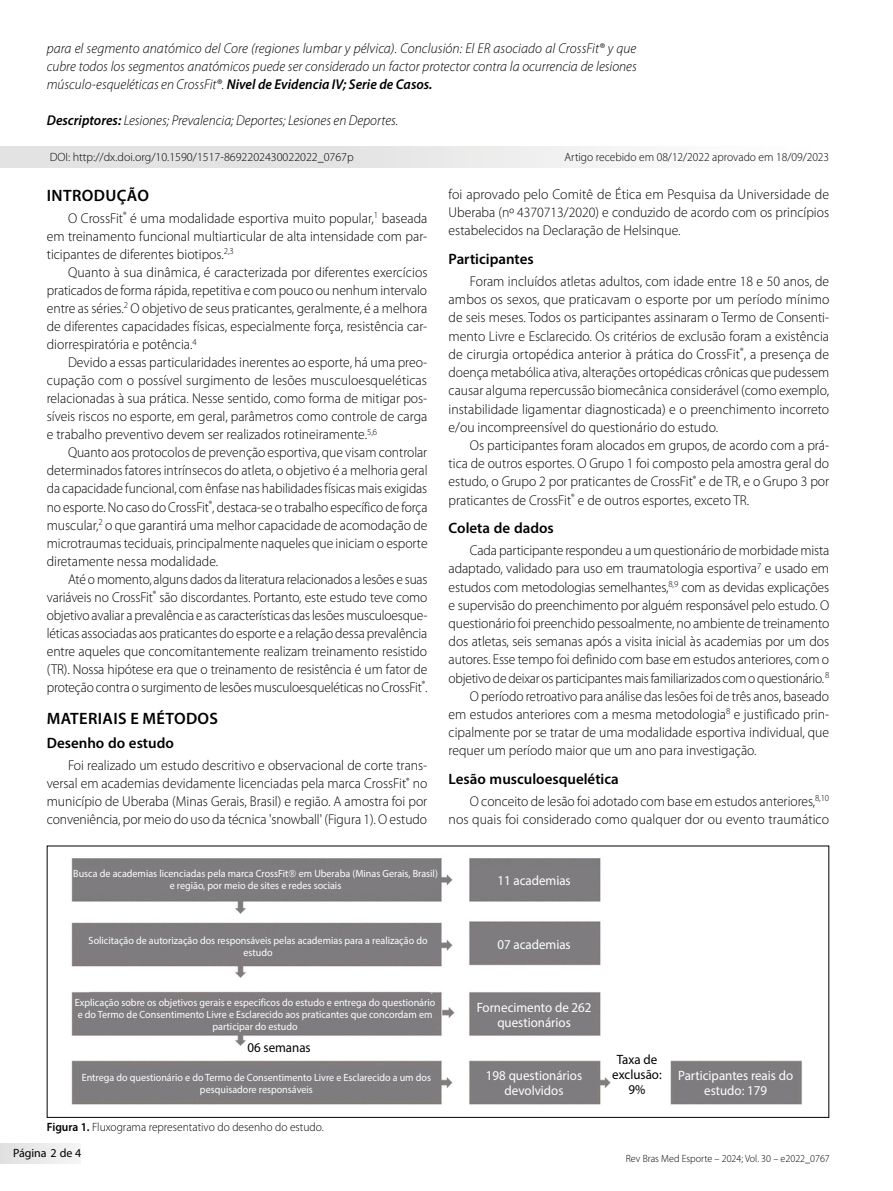
<style>
.page{position:relative;width:893px;height:1191px;background:#fff}
.page>*{position:absolute;margin:0;border:0;box-sizing:border-box;transform-origin:0 0}
.t1{font:600 16.5px "Myriad Pro";letter-spacing:.02em;color:#000}
.t2{font:600 15px "Myriad Pro";color:#000}
.t3{font:300 14.25px/18.1px "Myriad Pro";letter-spacing:-.005em;color:#000;text-align:justify;scale:.96 1}
.t4{font:300 14.25px/18px "Myriad Pro";letter-spacing:-.005em;color:#000;text-align:justify;scale:.95 1}
.t5{font:300 14.25px/18px "Myriad Pro";letter-spacing:-.005em;color:#000;text-align:justify}
.t6{font:300 14.25px/18px "Myriad Pro";letter-spacing:-.005em;color:#000;text-align:justify;scale:.94 1}
.t7{font:italic 300 14.25px/18px "Myriad Pro";color:#000;text-align:justify}
.t8{font:italic 300 14.25px "Myriad Pro";color:#000;scale:.96 1}
.t9{font:13.5px/15px "Myriad Pro";color:#fff;text-align:center;scale:.96 1}
.t10{font:13.5px/15px "Myriad Pro";color:#000;text-align:center;scale:.96 1}
.t11{font:300 12px "Myriad Pro";color:#000;scale:.96 1}
.t12{font:300 12px "Myriad Pro";color:#000}
.t13{font:12px "Myriad Pro";color:#000}
.t14{font:10.5px/12px "Myriad Pro";color:#fff;text-align:center;scale:.96 1}
.t15{font:300 10.5px "Myriad Pro";color:#000;scale:.96 1}
.s1{font-weight:600}
</style>
<div class="page">
<div style="left:0;top:1143px;width:81px;height:20px;background:#ebebeb"></div>
<div style="left:0;top:146px;width:824px;height:21px;background:linear-gradient(to right,#dcdcdc,#fcfcfc)"></div>
<img style="left:71px;top:858px;width:731px;height:247px">
<div style="left:73px;top:864px;width:365px;height:29px;background:#7e7c7f"></div>
<div style="left:472px;top:865px;width:124px;height:29px;background:#7e7c7f"></div>
<div style="left:472px;top:929px;width:124px;height:29px;background:#7e7c7f"></div>
<div style="left:472px;top:994px;width:124px;height:40px;background:#7e7c7f"></div>
<div style="left:472px;top:1062px;width:124px;height:40px;background:#7e7c7f"></div>
<div style="left:674px;top:1062px;width:124px;height:40px;background:#7e7c7f"></div>
<div style="left:611px;top:1047px;width:52px;height:53px;background:#fff"></div>
<div style="left:247px;top:1037px;width:110px;height:19px;background:#fff"></div>
<div style="left:76px;top:931px;width:365px;height:29px;background:#7e7c7f"></div>
<div style="left:74px;top:1066px;width:365px;height:33px;background:#7e7c7f"></div>
<div style="left:75px;top:995px;width:360px;height:37px;background:#7e7c7f"></div>
<p class="t7" style="left:47px;top:39px;width:591px">para el segmento anatómico del Core (regiones lumbar y pélvica). Conclusión: El ER asociado al CrossFit® y que cubre todos los segmentos anatómicos puede ser considerado un factor protector contra la ocurrencia de lesiones músculo-esqueléticas en CrossFit®. <span class="s1">Nivel de Evidencia IV; Serie de Casos.</span></p>
<p class="t8" style="left:47px;top:112px;width:368px"><span class="s1">Descriptores:</span> Lesiones; Prevalencia; Deportes; Lesiones en Deportes.</p>
<p class="t12" style="left:50px;top:150px;width:306px">DOI: http://dx.doi.org/10.1590/1517-8692202430022022_0767p</p>
<p class="t11" style="left:565px;top:150px;width:277px">Artigo recebido em 08/12/2022 aprovado em 18/09/2023</p>
<p class="t1" style="left:47px;top:185px;width:104px">INTRODUÇÃO</p>
<p class="t3" style="left:47px;top:209px;width:398px;text-indent:21px">O CrossFit<sup>®</sup> é uma modalidade esportiva muito popular,<sup>1</sup> baseada em treinamento funcional multiarticular de alta intensidade com par&shy;ticipantes de diferentes biotipos.<sup>2,3</sup></p>
<p class="t5" style="left:47px;top:263px;width:382px;text-indent:21px">Quanto à sua dinâmica, é caracterizada por diferentes exercícios praticados de forma rápida, repetitiva e com pouco ou nenhum intervalo entre as séries.<sup>2</sup> O objetivo de seus praticantes, geralmente, é a melhora de diferentes capacidades físicas, especialmente força, resistência car&shy;diorrespiratória e potência.<sup>4</sup></p>
<p class="t3" style="left:47px;top:353px;width:398px;text-indent:21px">Devido a essas particularidades inerentes ao esporte, há uma preo&shy;cupação com o possível surgimento de lesões musculoesqueléticas relacionadas à sua prática. Nesse sentido, como forma de mitigar pos&shy;síveis riscos no esporte, em geral, parâmetros como controle de carga e trabalho preventivo devem ser realizados rotineiramente.<sup>5,6</sup></p>
<p class="t4" style="left:47px;top:443px;width:402px;text-indent:21px">Quanto aos protocolos de prevenção esportiva, que visam controlar determinados fatores intrínsecos do atleta, o objetivo é a melhoria geral da capacidade funcional, com ênfase nas habilidades físicas mais exigidas no esporte. No caso do CrossFit<sup>®</sup>, destaca-se o trabalho específico de força muscular,<sup>2</sup> o que garantirá uma melhor capacidade de acomodação de microtraumas teciduais, principalmente naqueles que iniciam o esporte diretamente nessa modalidade.</p>
<p class="t6" style="left:47px;top:570px;width:407px;text-indent:21px">Até o momento, alguns dados da literatura relacionados a lesões e suas variáveis no CrossFit<sup>®</sup> são discordantes. Portanto, este estudo teve como objetivo avaliar a prevalência e as características das lesões musculoesque&shy;léticas associadas aos praticantes do esporte e a relação dessa prevalência entre aqueles que concomitantemente realizam treinamento resistido (TR). Nossa hipótese era que o treinamento de resistência é um fator de proteção contra o surgimento de lesões musculoesqueléticas no CrossFit<sup>®</sup>.</p>
<p class="t1" style="left:47px;top:708px;width:173px">MATERIAIS E MÉTODOS</p>
<p class="t2" style="left:47px;top:733px;width:129px">Desenho do estudo</p>
<p class="t3" style="left:47px;top:756px;width:398px;text-indent:21px">Foi realizado um estudo descritivo e observacional de corte trans&shy;versal em academias devidamente licenciadas pela marca CrossFit<sup>®</sup> no município de Uberaba (Minas Gerais, Brasil) e região. A amostra foi por conveniência, por meio do uso da técnica 'snowball' (Figura 1). O estudo</p>
<p class="t5" style="left:449px;top:185px;width:382px">foi aprovado pelo Comitê de Ética em Pesquisa da Universidade de Uberaba (nº 4370713/2020) e conduzido de acordo com os princípios estabelecidos na Declaração de Helsinque.</p>
<p class="t2" style="left:449px;top:249px;width:87px">Participantes</p>
<p class="t3" style="left:449px;top:272px;width:398px;text-indent:21px">Foram incluídos atletas adultos, com idade entre 18 e 50 anos, de ambos os sexos, que praticavam o esporte por um período mínimo de seis meses. Todos os participantes assinaram o Termo de Consenti&shy;mento Livre e Esclarecido. Os critérios de exclusão foram a existência de cirurgia ortopédica anterior à prática do CrossFit<sup>®</sup>, a presença de doença metabólica ativa, alterações ortopédicas crônicas que pudessem causar alguma repercussão biomecânica considerável (como exemplo, instabilidade ligamentar diagnosticada) e o preenchimento incorreto e/ou incompreensível do questionário do estudo.</p>
<p class="t3" style="left:449px;top:436px;width:398px;text-indent:21px">Os participantes foram alocados em grupos, de acordo com a prá&shy;tica de outros esportes. O Grupo 1 foi composto pela amostra geral do estudo, o Grupo 2 por praticantes de CrossFit<sup>®</sup> e de TR, e o Grupo 3 por praticantes de CrossFit<sup>®</sup> e de outros esportes, exceto TR.</p>
<p class="t2" style="left:449px;top:518px;width:107px">Coleta de dados</p>
<p class="t3" style="left:470px;top:541px;width:376px">Cada participante respondeu a um questionário de morbidade mista</p>
<p class="t5" style="left:449px;top:559px;width:382px">adaptado, validado para uso em traumatologia esportiva<sup>7</sup> e usado em</p>
<p class="t3" style="left:449px;top:577px;width:398px">estudos com metodologias semelhantes,<sup>8,9</sup> com as devidas explicações</p>
<p class="t3" style="left:449px;top:596px;width:398px">e supervisão do preenchimento por alguém responsável pelo estudo. O</p>
<p class="t3" style="left:449px;top:614px;width:398px">questionário foi preenchido pessoalmente, no ambiente de treinamento</p>
<p class="t3" style="left:449px;top:632px;width:398px">dos atletas, seis semanas após a visita inicial às academias por um dos</p>
<p class="t3" style="left:449px;top:650px;width:398px">autores. Esse tempo foi definido com base em estudos anteriores, com o</p>
<p class="t4" style="left:449px;top:669px;width:402px">objetivo de deixar os participantes mais familiarizados com o questionário. <sup>8</sup></p>
<p class="t4" style="left:470px;top:687px;width:380px">O período retroativo para análise das lesões foi de três anos, baseado</p>
<p class="t3" style="left:449px;top:705px;width:398px">em estudos anteriores com a mesma metodologia<sup>8</sup> e justificado prin-</p>
<p class="t3" style="left:449px;top:723px;width:398px">cipalmente por se tratar de uma modalidade esportiva individual, que</p>
<p class="t3" style="left:449px;top:741px;width:322px">requer um período maior que um ano para investigação.</p>
<p class="t2" style="left:449px;top:769px;width:172px">Lesão musculoesquelética</p>
<p class="t4" style="left:449px;top:792px;width:402px;text-align:right">O conceito de lesão foi adotado com base em estudos anteriores,<sup>8,10 </sup>nos quais foi considerado como qualquer dor ou evento traumático</p>
<p class="t14" style="left:73px;top:867px;width:381px">Busca de academias licenciadas pela marca CrossFit em Uberaba (Minas Gerais, Brasil) e região, por meio de sites e redes sociais</p>
<p class="t9" style="left:497px;top:873px;width:78px">11 academias</p>
<p class="t14" style="left:89px;top:933px;width:354px">Solicitação de autorização dos responsáveis pelas academias para a realização do estudo</p>
<p class="t14" style="left:75px;top:995px;width:377px">Explicação sobre os objetivos gerais e especificos do estudo e entrega do questionário e do Termo de Consentimento Livre e Esclarecido aos praticantes que concordam em participar do estudo</p>
<p class="t10" style="left:247px;top:1039px;width:67px">06 semanas</p>
<p class="t14" style="left:82px;top:1071px;width:365px">Entrega do questionário e do Termo de Consentimento Livre e Esclarecido a um dos pesquisadore responsáveis</p>
<p class="t11" style="left:47px;top:1119px;width:290px"><span class="s1">Figura 1.</span> Fluxograma representativo do desenho do estudo.</p>
<p class="t13" style="left:13px;top:1146px;width:70px">Página 2 de 4</p>
<p class="t9" style="left:497px;top:936px;width:78px">07 academias</p>
<p class="t9" style="left:477px;top:999px;width:121px">Fornecimento de 262 questionários</p>
<p class="t10" style="left:612px;top:1051px;width:53px">Taxa de exclusão:<br>9%</p>
<p class="t9" style="left:486px;top:1068px;width:102px">198 questionários devolvidos</p>
<p class="t9" style="left:678px;top:1068px;width:121px">Participantes reais do estudo: 179</p>
<p class="t15" style="left:626px;top:1152px;width:214px">Rev Bras Med Esporte – 2024; Vol. 30 – e2022_0767</p>
</div>
